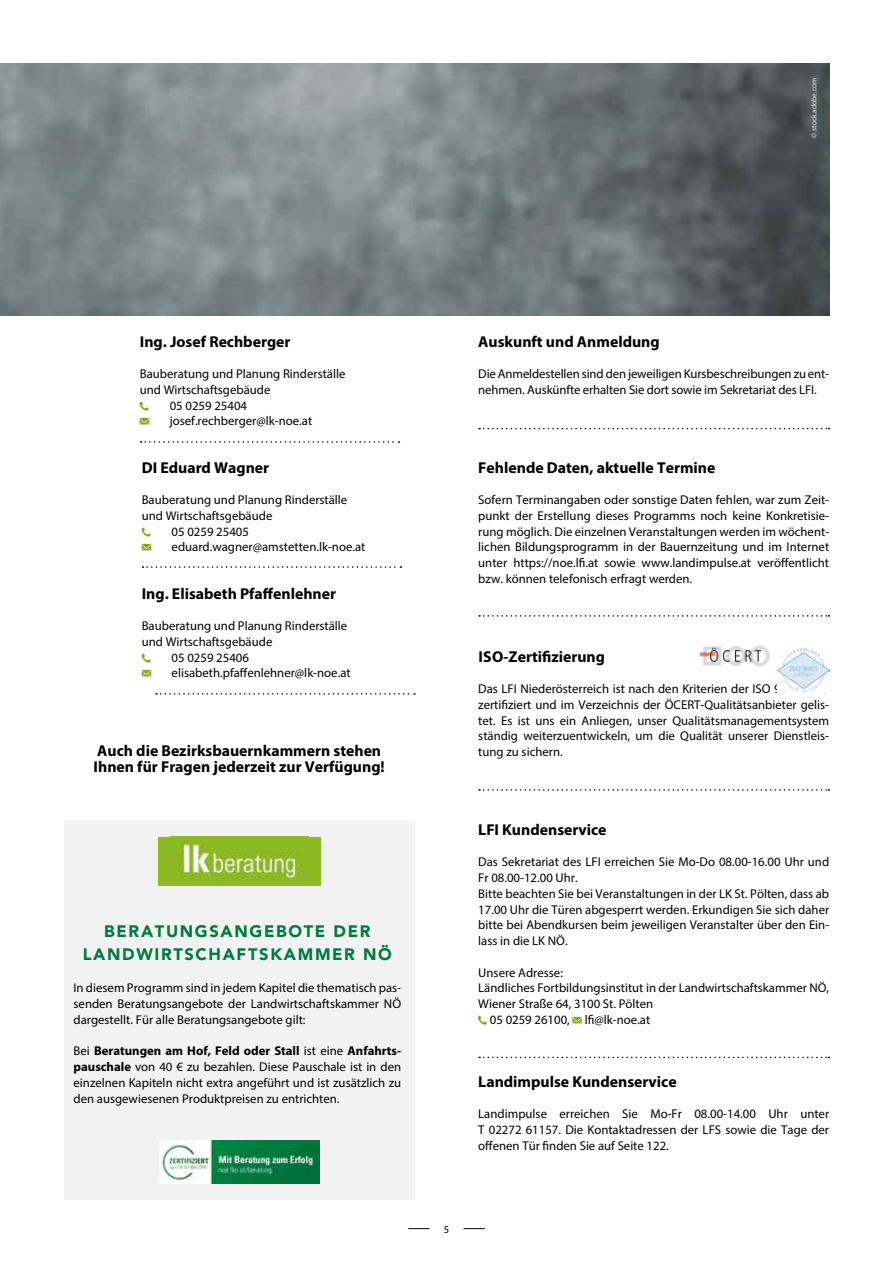
<style>
.page{position:relative;width:893px;height:1263px;background:#fff}
.page>*{position:absolute;margin:0;border:0;box-sizing:border-box;transform-origin:0 0}
.t1{font:900 16.5px/22.5px "Avenir LT Std";letter-spacing:.1em;color:#007a3e;text-align:center}
.t2{font:700 15.75px/15.8px "Myriad Pro";color:#000}
.t3{font:12.75px/15.8px "Myriad Pro";color:#000}
.t4{font:10.5px "Myriad Pro";color:#000}
.t5{font:7.5px "Myriad Pro";color:#fff}
.s1{color:#85a71e}
.s2{font-weight:700}
</style>
<div class="page">
<svg style="left:409px;top:1228px;width:20px;height:1px"></svg>
<svg style="left:464px;top:1228px;width:20px;height:1px"></svg>
<svg style="left:141px;top:441px;width:258px;height:2px"></svg>
<svg style="left:156px;top:693px;width:259px;height:2px"></svg>
<svg style="left:142px;top:566px;width:259px;height:2px"></svg>
<img style="left:0;top:64px;width:829px;height:251px">
<svg style="left:479px;top:428px;width:350px;height:1px"></svg>
<svg style="left:479px;top:615px;width:350px;height:2px"></svg>
<svg style="left:479px;top:1057px;width:350px;height:1px"></svg>
<svg style="left:479px;top:789px;width:350px;height:2px"></svg>
<img style="left:699px;top:645px;width:71px;height:22px">
<img style="left:778px;top:648px;width:51px;height:45px">
<div style="left:804px;top:70px;width:20px;height:74px;background:#fff;opacity:.75"></div>
<div style="left:64px;top:821px;width:351px;height:379px;background:#f2f2f2"></div>
<img style="left:159px;top:1140px;width:160px;height:43px">
<div style="left:158px;top:837px;width:162px;height:48px;background:#8dba23"></div>
<img style="left:171px;top:837px;width:135px;height:48px">
<p class="t5" style="left:809px;top:137px;width:61px;rotate:-90deg">© stock.adobe.com</p>
<p class="t2" style="left:140px;top:333px;width:152px">Ing. Josef Rechberger</p>
<p class="t3" style="left:140px;top:366px;width:207px">Bauberatung und Planung Rinderställe und Wirtschaftsgebäude</p>
<p class="t3" style="left:170px;top:397px;width:79px">05 0259 25404</p>
<p class="t3" style="left:140px;top:413px;width:174px"><span class="s1">●</span> josef.rechberger@lk-noe.at</p>
<p class="t2" style="left:142px;top:459px;width:129px">DI Eduard Wagner</p>
<p class="t3" style="left:142px;top:492px;width:207px">Bauberatung und Planung Rinderställe und Wirtschaftsgebäude</p>
<p class="t3" style="left:172px;top:523px;width:79px">05 0259 25405</p>
<p class="t3" style="left:142px;top:539px;width:225px"><span class="s1">●</span> eduard.wagner@amstetten.lk-noe.at</p>
<p class="t2" style="left:142px;top:585px;width:196px">Ing. Elisabeth Pfaffenlehner</p>
<p class="t3" style="left:142px;top:618px;width:207px">Bauberatung und Planung Rinderställe und Wirtschaftsgebäude</p>
<p class="t3" style="left:172px;top:649px;width:79px">05 0259 25406</p>
<p class="t3" style="left:142px;top:665px;width:210px"><span class="s1">●</span> elisabeth.pfaffenlehner@lk-noe.at</p>
<p class="t2" style="left:94px;top:742px;width:293px">Auch die Bezirksbauernkammern stehen<br>Ihnen für Fragen jederzeit zur Verfügung!</p>
<p class="t1" style="left:83px;top:920px;width:311px">BERATUNGSANGEBOTE DER<br>LANDWIRTSCHAFTSKAMMER NÖ</p>
<p class="t3" style="left:74px;top:980px;width:329px;text-align:justify">In diesem Programm sind in jedem Kapitel die thematisch pas&shy;senden Beratungsangebote der Landwirtschaftskammer NÖ dargestellt. Für alle Beratungsangebote gilt:</p>
<p class="t3" style="left:74px;top:1043px;width:329px;text-align:justify">Bei <span class="s2">Beratungen am Hof, Feld oder Stall</span> ist eine <span class="s2">Anfahrts&shy;pauschale</span> von 40 € zu bezahlen. Diese Pauschale ist in den einzelnen Kapiteln nicht extra angeführt und ist zusätzlich zu den ausgewiesenen Produktpreisen zu entrichten.</p>
<p class="t2" style="left:478px;top:333px;width:183px">Auskunft und Anmeldung</p>
<p class="t3" style="left:478px;top:366px;width:352px">Die Anmeldestellen sind den jeweiligen Kursbeschreibungen zu ent&shy;nehmen. Auskünfte erhalten Sie dort sowie im Sekretariat des LFI.</p>
<p class="t2" style="left:478px;top:459px;width:239px">Fehlende Daten, aktuelle Termine</p>
<p class="t3" style="left:478px;top:492px;width:352px;text-align:justify">Sofern Terminangaben oder sonstige Daten fehlen, war zum Zeit&shy;punkt der Erstellung dieses Programms noch keine Konkretisie&shy;rung möglich. Die einzelnen Veranstaltungen werden im wöchent&shy;lichen Bildungsprogramm in der Bauernzeitung und im Internet unter https://noe.lfi.at sowie www.landimpulse.at veröffentlicht bzw. können telefonisch erfragt werden.</p>
<p class="t2" style="left:478px;top:648px;width:128px">ISO-Zertifizierung</p>
<p class="t3" style="left:478px;top:681px;width:352px;text-align:justify">Das LFI Niederösterreich ist nach den Kriterien der ISO 9001:2015 zertifiziert und im Verzeichnis der ÖCERT-Qualitätsanbieter gelis&shy;tet. Es ist uns ein Anliegen, unser Qualitätsmanagementsystem ständig weiterzuentwickeln, um die Qualität unserer Dienstleis&shy;tung zu sichern.</p>
<p class="t2" style="left:478px;top:821px;width:130px">LFI Kundenservice</p>
<p class="t3" style="left:478px;top:854px;width:352px">Das Sekretariat des LFI erreichen Sie Mo-Do 08.00-16.00 Uhr und Fr 08.00-12.00 Uhr.<br>Bitte beachten Sie bei Veranstaltungen in der LK St. Pölten, dass ab 17.00 Uhr die Türen abgesperrt werden. Erkundigen Sie sich daher bitte bei Abendkursen beim jeweiligen Veranstalter über den Ein&shy;lass in die LK NÖ.</p>
<p class="t3" style="left:478px;top:964px;width:352px">Unsere Adresse:<br>Ländliches Fortbildungsinstitut in der Landwirtschaftskammer NÖ,<br>Wiener Straße 64, 3100 St. Pölten</p>
<p class="t3" style="left:478px;top:1011px;width:174px"><span class="s1">●●</span> 05 0259 26100, <span class="s1">●</span> lfi@lk-noe.at</p>
<p class="t2" style="left:478px;top:1073px;width:200px">Landimpulse Kundenservice</p>
<p class="t3" style="left:478px;top:1106px;width:352px;text-align:justify">Landimpulse erreichen Sie Mo-Fr 08.00-14.00 Uhr unter T 02272 61157. Die Kontaktadressen der LFS sowie die Tage der offenen Tür finden Sie auf Seite 122.</p>
<p class="t4" style="left:444px;top:1222px;width:7px">5</p>
</div>
